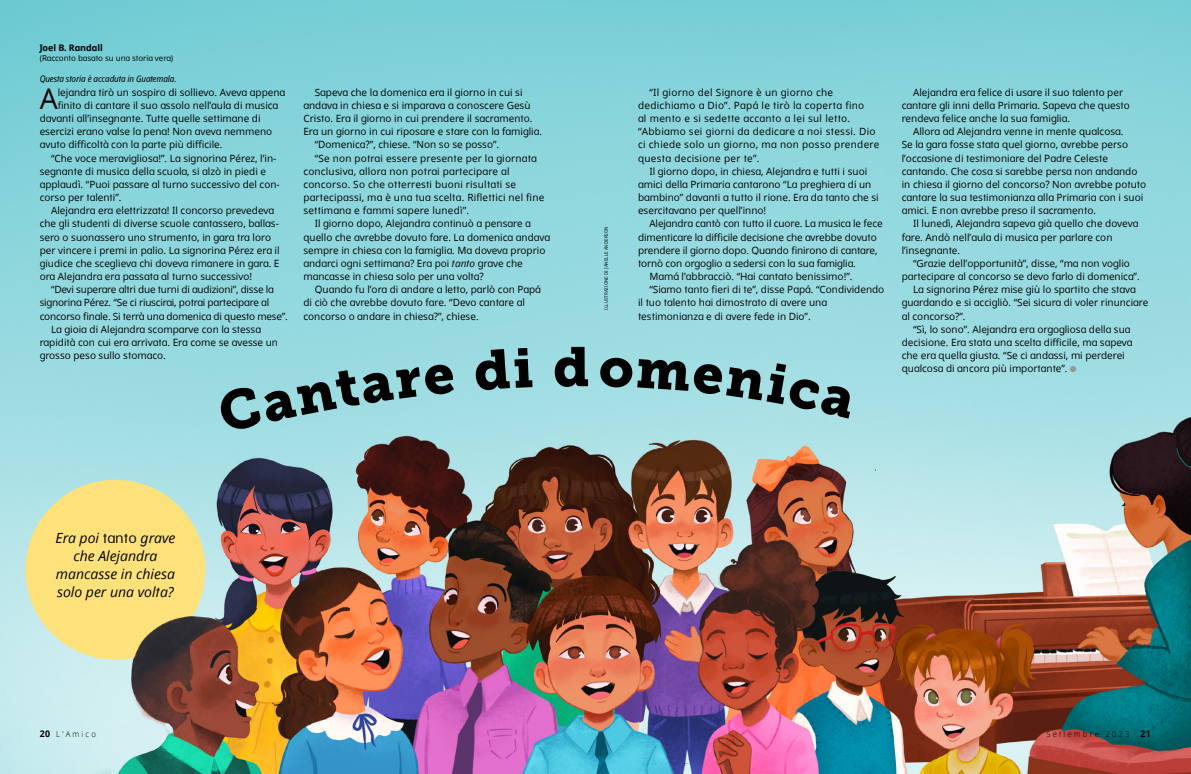
<style>
.page{position:relative;width:1191px;height:774px;background:#fff}
.page>*{position:absolute;margin:0;border:0;box-sizing:border-box;transform-origin:0 0}
.t1{font:55px "Museo Slablds Lat 900";color:#000}
.p1_first{font:28.4px "Dots Solidlds Lat";color:#000}
.t2{font:italic 14px/18px "Dots Solidlds Lat";color:#000;text-align:center}
.p1{font:10px/13.2px "Dots Solidlds Lat";color:#000}
.p1-2{font:10px/13.2px "Dots Solidlds Lat";letter-spacing:.03em;color:#000}
.p1_first-2{font:10px "Dots Solidlds Lat";color:#000}
.p1-3{font:10px/13.2px "Dots Solidlds Lat";letter-spacing:.02em;color:#000}
.p1-4{font:10px/13.2px "Dots Solidlds Lat";letter-spacing:-.02em;color:#000}
.p1_bio{font:italic 9px "Dots Solid Condlds Lat";letter-spacing:-.01em;color:#000}
.p1_author-name{font:700 9px "Dots Solidlds Lat";letter-spacing:-.005em;color:#000}
.t3{font:300 8.2px "Dots Solidlds Lat";letter-spacing:.28em;color:#000;scale:.95 1}
.p1_author-role{font:8px "Dots Solidlds Lat";letter-spacing:-.005em;color:#000}
.t4{font:4.5px "Dots Solidlds Lat";color:#000}
.s1{font-style:italic}
.s2{font-family:"Ding P Ilds Dpi";font-size:8.5px;color:#969798}
.s3{font-style:normal}
.s4{font-weight:700;font-size:9.2px}
</style>
<div class="page">
<img style="left:0;top:0;width:1191px;height:774px">
<div style="left:26px;top:480px;width:179px;height:180px;background:#fde27b;border-radius:50%"></div>
<img style="left:114px;top:608px;width:159px;height:142px">
<div style="left:217px;top:363px;width:237px;height:70px;background:#9edce2"></div>
<div style="left:474px;top:348px;width:58px;height:43px;background:#9ddce2"></div>
<div style="left:600px;top:357px;width:255px;height:62px;background:#a4dfe3"></div>
<p class="p1_author-name" style="left:40px;top:41px;width:65px">Joel B. Randall</p>
<p class="p1_author-role" style="left:40px;top:53px;width:135px">(Racconto basato su una storia vera)</p>
<p class="p1_bio" style="left:40px;top:73px;width:138px">Questa storia è accaduta in Guatemala.</p>
<p class="p1_first" style="left:40px;top:78px;width:20px">A</p>
<p class="p1_first-2" style="left:58px;top:85px;width:229px">lejandra tirò un sospiro di sollievo. Aveva appena</p>
<p class="p1_first-2" style="left:58px;top:98px;width:222px">finito di cantare il suo assolo nell’aula di musica</p>
<p class="p1_first-2" style="left:40px;top:111px;width:222px">davanti all’insegnante. Tutte quelle settimane di</p>
<p class="p1_first-2" style="left:40px;top:124px;width:234px">esercizi erano valse la pena! Non aveva nemmeno</p>
<p class="p1_first-2" style="left:40px;top:137px;width:184px">avuto difficoltà con la parte più difficile.</p>
<p class="p1" style="left:40px;top:151px;width:241px;text-indent:11px">“Che voce meravigliosa!”. La signorina Pérez, l’in&shy;segnante di musica della scuola, si alzò in piedi e applaudì. “Puoi passare al turno successivo del con&shy;corso per talenti”.</p>
<p class="p1" style="left:40px;top:204px;width:241px;text-indent:11px">Alejandra era elettrizzata! Il concorso prevedeva che gli studenti di diverse scuole cantassero, ballas&shy;sero o suonassero uno strumento, in gara tra loro per vincere i premi in palio. La signorina Pérez era il giudice che sceglieva chi doveva rimanere in gara. E ora Alejandra era passata al turno successivo!</p>
<p class="p1-4" style="left:40px;top:283px;width:249px;text-indent:11px">“Devi superare altri due turni di audizioni”, disse la signorina Pérez. “Se ci riuscirai, potrai partecipare al concorso finale. Si terrà una domenica di questo mese”.</p>
<p class="p1" style="left:40px;top:322px;width:240px;text-indent:11px">La gioia di Alejandra scomparve con la stessa rapidità con cui era arrivata. Era come se avesse un grosso peso sullo stomaco.</p>
<p class="p1" style="left:303px;top:85px;width:240px;text-indent:11px">Sapeva che la domenica era il giorno in cui si andava in chiesa e si imparava a conoscere Gesù Cristo. Era il giorno in cui prendere il sacramento.<br>Era un giorno in cui riposare e stare con la famiglia.</p>
<p class="p1" style="left:315px;top:138px;width:186px">“Domenica?”, chiese. “Non so se posso”.</p>
<p class="p1-3" style="left:303px;top:151px;width:242px;text-indent:11px">“Se non potrai essere presente per la giornata conclusiva, allora non potrai partecipare al concorso. So che otterresti buoni risultati se partecipassi, ma è una tua scelta. Riflettici nel fine settimana e fammi sapere lunedì”.</p>
<p class="p1" style="left:303px;top:217px;width:248px;text-indent:11px">Il giorno dopo, Alejandra continuò a pensare a quello che avrebbe dovuto fare. La domenica andava sempre in chiesa con la famiglia. Ma doveva proprio andarci ogni settimana? Era poi <span class="s1">tanto</span> grave che mancasse in chiesa solo per una volta?</p>
<p class="p1" style="left:303px;top:283px;width:239px;text-indent:11px">Quando fu l’ora di andare a letto, parlò con Papá di ciò che avrebbe dovuto fare. “Devo cantare al concorso o andare in chiesa?”, chiese.</p>
<h1 class="t1" style="left:553px;top:320px;width:38px">d</h1>
<p class="t4" style="left:603px;top:310px;width:85px;rotate:-90deg">ILLUSTRAZIONE DI JANELLE ANDERSON</p>
<p class="p1-2" style="left:638px;top:85px;width:243px;text-indent:11px">“Il giorno del Signore è un giorno che dedichiamo a Dio”. Papá le tirò la coperta fino<br>al mento e si sedette accanto a lei sul letto. “Abbiamo sei giorni da dedicare a noi stessi. Dio ci chiede solo un giorno, ma non posso prendere questa decisione per te”.</p>
<p class="p1" style="left:638px;top:164px;width:242px;text-indent:11px">Il giorno dopo, in chiesa, Alejandra e tutti i suoi amici della Primaria cantarono “La preghiera di un bambino” davanti a tutto il rione. Era da tanto che si esercitavano per quell’inno!</p>
<p class="p1" style="left:638px;top:217px;width:246px;text-indent:11px">Alejandra cantò con tutto il cuore. La musica le fece dimenticare la difficile decisione che avrebbe dovuto prendere il giorno dopo. Quando finirono di cantare, tornò con orgoglio a sedersi con la sua famiglia.</p>
<p class="p1" style="left:649px;top:270px;width:205px">Mamá l’abbracciò. “Hai cantato benissimo!”.</p>
<p class="p1" style="left:638px;top:283px;width:248px;text-indent:11px">“Siamo tanto fieri di te”, disse Papá. “Condividendo il tuo talento hai dimostrato di avere una testimonianza e di avere fede in Dio”.</p>
<p class="p1" style="left:901px;top:85px;width:230px;text-indent:11px">Alejandra era felice di usare il suo talento per cantare gli inni della Primaria. Sapeva che questo rendeva felice anche la sua famiglia.</p>
<p class="p1" style="left:901px;top:125px;width:246px;text-indent:11px">Allora ad Alejandra venne in mente qualcosa.<br>Se la gara fosse stata quel giorno, avrebbe perso l’occasione di testimoniare del Padre Celeste cantando. Che cosa si sarebbe persa non andando in chiesa il giorno del concorso? Non avrebbe potuto cantare la sua testimonianza alla Primaria con i suoi amici. E non avrebbe preso il sacramento.</p>
<p class="p1" style="left:901px;top:217px;width:238px;text-indent:11px">Il lunedì, Alejandra sapeva già quello che doveva fare. Andò nell’aula di musica per parlare con l’insegnante.</p>
<p class="p1" style="left:901px;top:257px;width:239px;text-align:center">“Grazie dell’opportunità”, disse, “ma non voglio partecipare al concorso se devo farlo di domenica”.</p>
<p class="p1" style="left:901px;top:283px;width:248px;text-indent:11px">La signorina Pérez mise giù lo spartito che stava guardando e si accigliò. “Sei sicura di voler rinunciare al concorso?”.</p>
<p class="p1" style="left:901px;top:322px;width:232px;text-indent:11px">“Sì, lo sono”. Alejandra era orgogliosa della sua decisione. Era stata una scelta difficile, ma sapeva che era quella giusta. “Se ci andassi, mi perderei qualcosa di ancora più importante”. <span class="s2">●</span></p>
<p class="t2" style="left:56px;top:529px;width:121px">Era poi <span class="s3">tanto</span> grave che Alejandra mancasse in chiesa solo per una volta?</p>
<p class="t3" style="left:40px;top:728px;width:61px"><span class="s4">20</span> L’Amico</p>
<p class="t3" style="left:1046px;top:728px;width:111px">Settembre 2023 <span class="s4">21</span></p>
</div>
